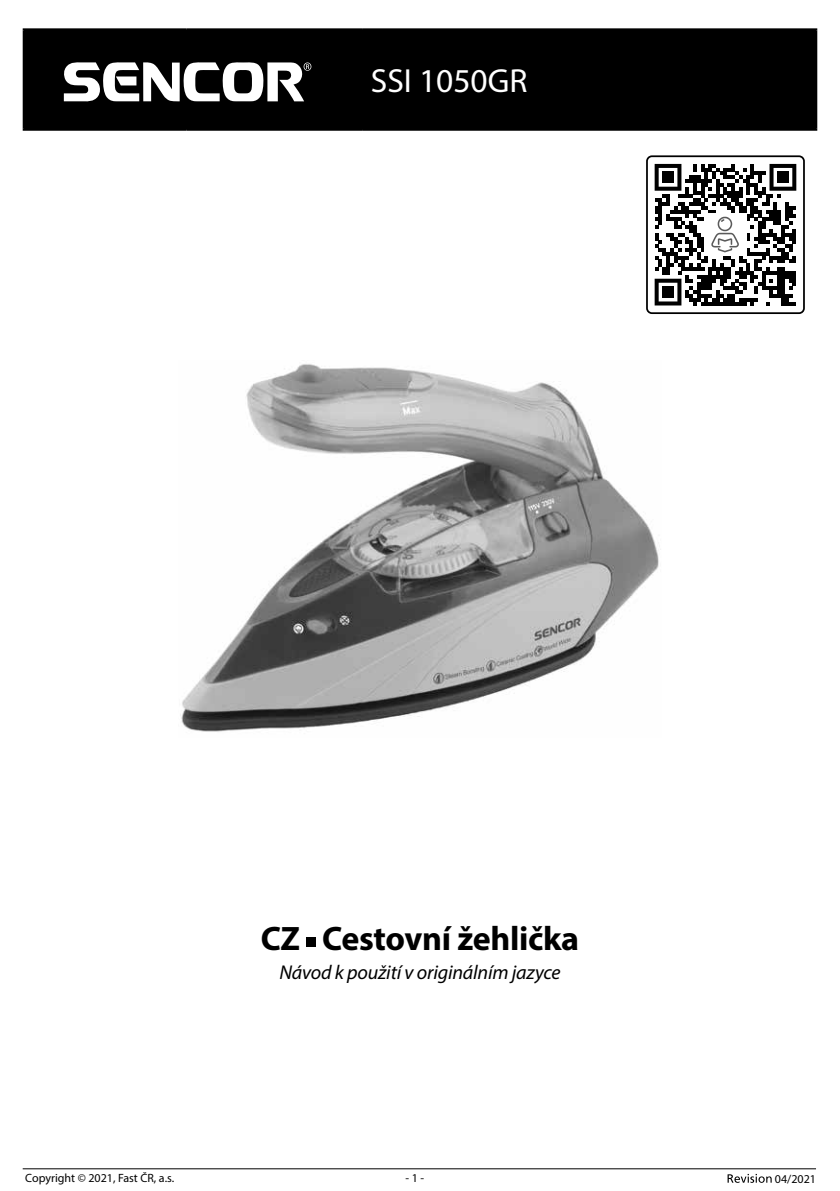
<style>
.page{position:relative;width:840px;height:1191px;background:#fff}
.page>*{position:absolute;margin:0;border:0;box-sizing:border-box;transform-origin:0 0}
.t1{font:700 34px "Myriad Pro";letter-spacing:-.01em;color:#000}
.t2{font:33.4px "Myriad Pro";color:#fff}
.t3{font:italic 20px "Myriad Pro";letter-spacing:-.01em;color:#000}
.t4{font:12px "Myriad Pro";color:#000}
</style>
<div class="page">
<hr style="left:23px;top:1168px;width:792px;height:1px;background:#000">
<svg style="left:727px;top:1173px;width:44px;height:9px"></svg>
<img style="left:181px;top:364px;width:480px;height:368px">
<div style="left:306px;top:936px;width:10px;height:10px;background:#000"></div>
<div style="left:25px;top:30px;width:789px;height:99px;background:#000"></div>
<hr style="left:23px;top:28px;width:163px;height:2px;background:#000">
<hr style="left:23px;top:30px;width:2px;height:99px;background:#000">
<hr style="left:186px;top:28px;width:176px;height:2px;background:#000">
<hr style="left:185px;top:30px;width:2px;height:99px;background:#000">
<hr style="left:362px;top:28px;width:454px;height:2px;background:#000">
<hr style="left:361px;top:30px;width:2px;height:99px;background:#000">
<hr style="left:814px;top:30px;width:2px;height:99px;background:#000">
<hr style="left:23px;top:129px;width:163px;height:2px;background:#000">
<hr style="left:186px;top:129px;width:176px;height:2px;background:#000">
<hr style="left:362px;top:129px;width:454px;height:2px;background:#000">
<svg style="left:63px;top:62px;width:248px;height:40px"></svg>
<div style="left:645px;top:155px;width:159px;height:159px;border:2px solid #000;border-radius:5px"></div>
<svg style="left:646px;top:156px;width:157px;height:157px"></svg>
<h2 class="t2" style="left:370px;top:60px;width:158px">SSI 1050GR</h2>
<h1 class="t1" style="left:260px;top:916px;width:320px">CZ Cestovní žehlička</h1>
<h3 class="t3" style="left:279px;top:959px;width:283px">Návod k použití v originálním jazyce</h3>
<p class="t4" style="left:25px;top:1170px;width:150px">Copyright © 2021, Fast ČR, a.s.</p>
<p class="t4" style="left:405px;top:1170px;width:20px">- 1 -</p>
<p class="t4" style="left:774px;top:1171px;width:43px">04/2021</p>
</div>
